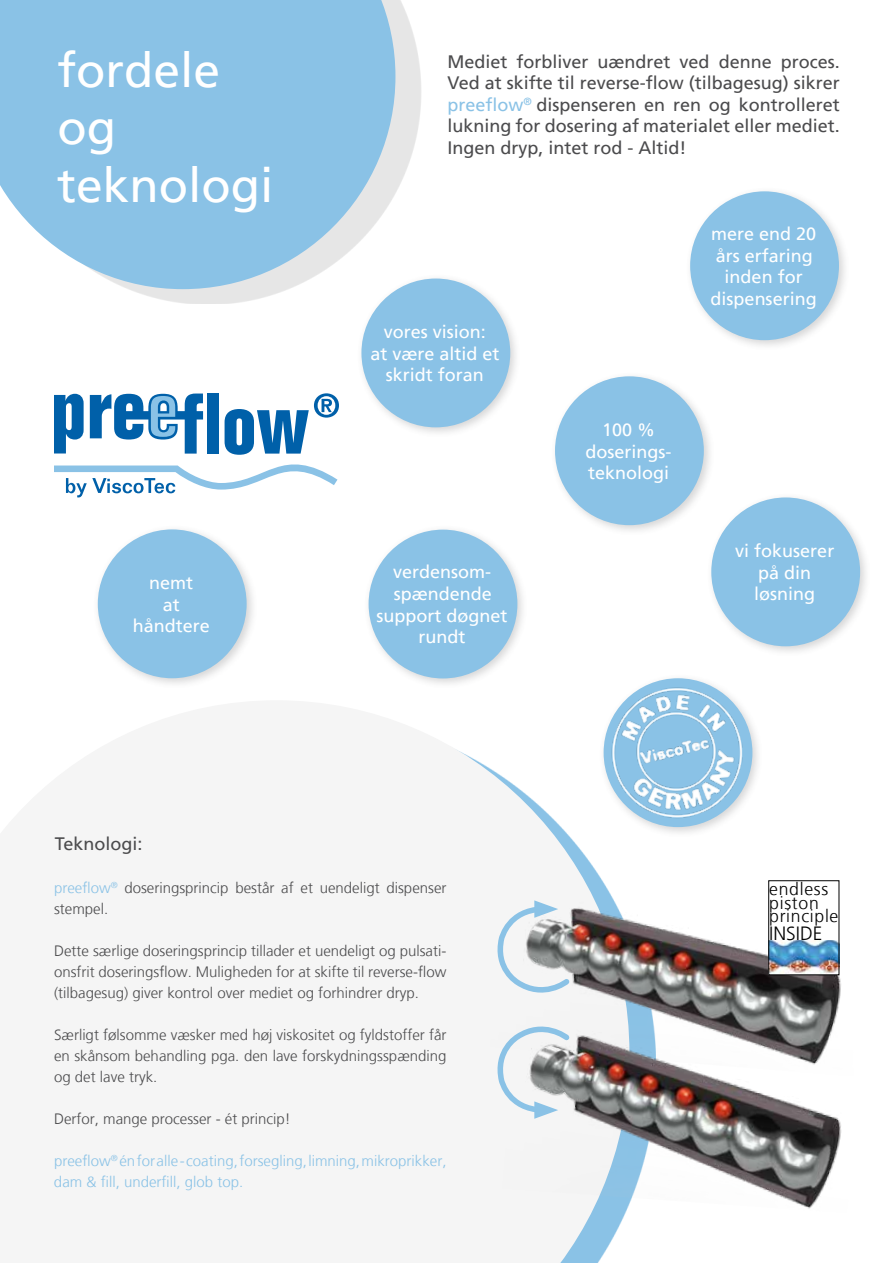
<style>
.page{position:relative;width:893px;height:1263px;background:#fff}
.page>*{position:absolute;margin:0;border:0;box-sizing:border-box;transform-origin:0 0}
.t1{font:48px/57.6px "Frutiger LT";color:#fff}
.t2{font:300 19.2px "Frutiger LT";color:#000}
.t3{font:18px/21.6px "Frutiger LT";color:#4b4b4d;text-align:justify}
.t4{font:18px/21.6px "Frutiger LT";color:#fff;text-align:center}
.t5{font:300 17.7px/13.5px "Frutiger LT";letter-spacing:.04em;color:#000}
.t6{font:300 15px/21px "Frutiger LT";color:#4b4b4d;text-align:justify}
.t7{font:300 15px/21px "Frutiger LT";color:#8ac2e6}
.s1{color:#8ac2e6}
</style>
<div class="page">
<div style="left:0;top:0;width:421px;height:304px;background:#000;opacity:.1"></div>
<svg style="left:0;top:0;width:395px;height:289px;background:#97c8e7"></svg>
<div style="left:685px;top:186px;width:165px;height:165px;background:#4b4b4d;opacity:.23"></div>
<div style="left:690px;top:191px;width:149px;height:149px;background:#8ac2e6;border-radius:50%"></div>
<div style="left:706px;top:492px;width:165px;height:165px;background:#4b4b4d;opacity:.23"></div>
<div style="left:711px;top:497px;width:149px;height:149px;background:#8ac2e6;border-radius:50%"></div>
<div style="left:356px;top:273px;width:165px;height:166px;background:#4b4b4d;opacity:.23"></div>
<div style="left:361px;top:279px;width:149px;height:148px;background:#8ac2e6;border-radius:50%"></div>
<div style="left:363px;top:524px;width:166px;height:166px;background:#4b4b4d;opacity:.23"></div>
<div style="left:369px;top:530px;width:148px;height:148px;background:#8ac2e6;border-radius:50%"></div>
<div style="left:550px;top:371px;width:165px;height:165px;background:#4b4b4d;opacity:.23"></div>
<div style="left:555px;top:376px;width:149px;height:149px;background:#8ac2e6;border-radius:50%"></div>
<svg style="left:54px;top:393px;width:285px;height:104px"></svg>
<svg style="left:452px;top:747px;width:174px;height:516px;fill:#f5f5f5"></svg>
<img style="left:490px;top:890px;width:350px;height:186px">
<img style="left:502px;top:967px;width:339px;height:246px">
<img style="left:770px;top:940px;width:67px;height:33px">
<div style="left:768px;top:880px;width:71px;height:95px;border:1px solid #000"></div>
<div style="left:93px;top:524px;width:165px;height:165px;background:#4b4b4d;opacity:.23"></div>
<div style="left:98px;top:529px;width:149px;height:149px;background:#8ac2e6;border-radius:50%"></div>
<div style="left:598px;top:673px;width:166px;height:165px;background:#4b4b4d;opacity:.23"></div>
<img style="left:604px;top:678px;width:148px;height:149px;border-radius:74px">
<svg style="left:495px;top:1019px;width:77px;height:100px"></svg>
<svg style="left:495px;top:900px;width:77px;height:100px"></svg>
<h1 class="t1" style="left:57px;top:41px;width:218px">fordele og teknologi</h1>
<p class="t3" style="left:447px;top:51px;width:394px">Mediet forbliver uændret ved denne proces.<br>Ved at skifte til reverse-flow (tilbagesug) sikrer <span class="s1">preeflow</span><sup>®</sup> dispenseren en ren og kontrolleret lukning for dosering af materialet eller mediet.<br>Ingen dryp, intet rod - Altid!</p>
<p class="t4" style="left:711px;top:223px;width:108px">mere end 20 års erfaring inden for dispensering</p>
<p class="t4" style="left:133px;top:572px;width:79px">nemt<br>at håndtere</p>
<p class="t3" style="left:55px;top:833px;width:89px">Teknologi:</p>
<p class="t4" style="left:370px;top:321px;width:131px">vores vision:<br>at være altid et skridt foran</p>
<p class="t4" style="left:377px;top:561px;width:133px">verdensom&shy;spændende support døgnet rundt</p>
<p class="t6" style="left:54px;top:877px;width:394px"><span class="s1">preeflow</span><sup>®</sup> doseringsprincip består af et uendeligt dispenser stempel.</p>
<p class="t6" style="left:54px;top:940px;width:394px">Dette særlige doseringsprincip tillader et uendeligt og pulsati&shy;onsfrit doseringsflow. Muligheden for at skifte til reverse-flow (tilbagesug) giver kontrol over mediet og forhindrer dryp.</p>
<p class="t6" style="left:54px;top:1024px;width:394px">Særligt følsomme væsker med høj viskositet og fyldstoffer får en skånsom behandling pga. den lave forskydningsspænding og det lave tryk.</p>
<p class="t6" style="left:54px;top:1108px;width:238px">Derfor, mange processer - ét princip!</p>
<p class="t7" style="left:54px;top:1150px;width:394px">preeflow<sup>®</sup> én for alle - coating, forsegling, limning, mikroprikker, dam &amp; fill, underfill, glob top.</p>
<p class="t4" style="left:585px;top:419px;width:88px">100 % doserings&shy;teknologi</p>
<p class="t4" style="left:735px;top:540px;width:101px">vi fokuserer på din løsning</p>
<p class="t5" style="left:769px;top:882px;width:71px">endless piston principle</p>
<p class="t2" style="left:769px;top:923px;width:55px">INSIDE</p>
</div>
